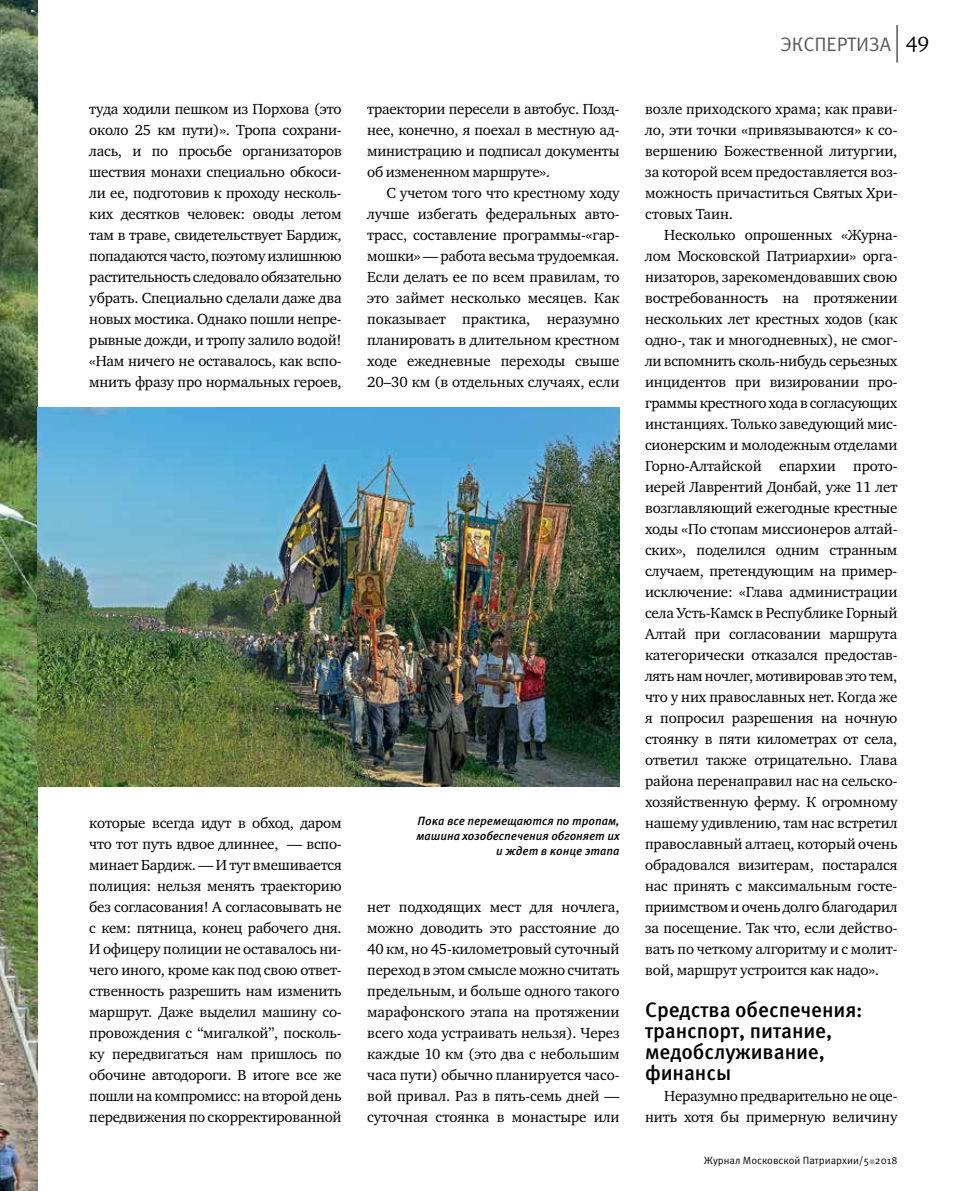
<style>
.page{position:relative;width:957px;height:1191px;background:#fff}
.page>*{position:absolute;margin:0;border:0;box-sizing:border-box;transform-origin:0 0}
.t1{font:500 21px/21px "Meta Pro";letter-spacing:-.005em;color:#000}
.t2{font:21px "Charter ITC";color:#000}
.t3{font:19.5px "Meta Pro";letter-spacing:-.005em;color:#58595b}
.t4{font:15px/21px "Charter ITC";letter-spacing:-.01em;color:#000;text-align:justify}
.t5{font:italic 500 12px/15px "Meta Pro";letter-spacing:-.005em;color:#000;text-align:right}
.t6{font:10.5px "Meta Pro";color:#000}
</style>
<div class="page">
<hr style="left:896px;top:25px;width:1px;height:38px;background:#000">
<svg style="left:869px;top:1159px;width:5px;height:5px"></svg>
<img style="left:0;top:0;width:38px;height:1191px">
<img style="left:37px;top:408px;width:582px;height:378px">
<p class="t4" style="left:89px;top:98px;width:254px">туда ходили пешком из Порхова (это около 25 км пути)». Тропа сохрани&shy;лась, и по просьбе организаторов шествия монахи специально обкоси&shy;ли ее, подготовив к проходу несколь&shy;ких десятков человек: оводы летом там в траве, свидетельствует Бардиж, попадаются часто, поэтому излишнюю растительность следовало обязательно убрать. Специально сделали даже два новых мостика. Однако пошли непре&shy;рывные дожди, и тропу залило водой! «Нам ничего не оставалось, как вспо&shy;мнить фразу про нормальных героев,</p>
<p class="t4" style="left:89px;top:812px;width:254px">которые всегда идут в обход, даром что тот путь вдвое длиннее, — вспо&shy;минает Бардиж. — И тут вмешивается полиция: нельзя менять траекторию без согласования! А согласовывать не с кем: пятница, конец рабочего дня.<br>И офицеру полиции не оставалось ни&shy;чего иного, кроме как под свою ответ&shy;ственность разрешить нам изменить маршрут. Даже выделил машину со&shy;провождения с “мигалкой”, посколь&shy;ку передвигаться нам пришлось по обочине автодороги. В итоге все же пошли на компромисс: на второй день передвижения по скорректированной</p>
<p class="t4" style="left:367px;top:98px;width:254px">траектории пересели в автобус. Позд&shy;нее, конечно, я поехал в местную ад&shy;министрацию и подписал документы об измененном маршруте».</p>
<p class="t4" style="left:367px;top:182px;width:254px;text-indent:19px">С учетом того что крестному ходу лучше избегать федеральных авто&shy;трасс, составление программы-«гар&shy;мошки» — работа весьма трудоемкая.<br>Если делать ее по всем правилам, то это займет несколько месяцев. Как показывает практика, неразумно планировать в длительном крестном ходе ежедневные переходы свыше 20–30 км (в отдельных случаях, если</p>
<p class="t5" style="left:416px;top:813px;width:205px">Пока все перемещаются по тропам, машина хозобеспечения обгоняет их и ждет в конце этапа</p>
<p class="t4" style="left:367px;top:896px;width:254px">нет подходящих мест для ночлега, можно доводить это расстояние до 40 км, но 45-километровый суточный переход в этом смысле можно считать предельным, и больше одного такого марафонского этапа на протяжении всего хода устраивать нельзя). Через каждые 10 км (это два с небольшим часа пути) обычно планируется часо&shy;вой привал. Раз в пять-семь дней — суточная стоянка в монастыре или</p>
<h2 class="t3" style="left:780px;top:32px;width:112px">ЭКСПЕРТИЗА</h2>
<h1 class="t2" style="left:906px;top:30px;width:25px">49</h1>
<p class="t4" style="left:645px;top:98px;width:254px">возле приходского храма; как прави&shy;ло, эти точки «привязываются» к со&shy;вершению Божественной литургии, за которой всем предоставляется воз&shy;можность причаститься Святых Хри&shy;стовых Таин.</p>
<p class="t4" style="left:645px;top:224px;width:254px;text-indent:19px">Несколько опрошенных «Журна&shy;лом Московской Патриархии» орга&shy;низаторов, зарекомендовавших свою востребованность на протяжении нескольких лет крестных ходов (как одно-, так и многодневных), не смог&shy;ли вспомнить сколь-нибудь серьезных инцидентов при визировании про&shy;граммы крестного хода в согласующих инстанциях. Только заведующий мис&shy;сионерским и молодежным отделами Горно-Алтайской епархии прото&shy;иерей Лаврентий Донбай, уже 11 лет возглавляющий ежегодные крестные ходы «По стопам миссионеров алтай&shy;ских», поделился одним странным случаем, претендующим на пример&shy;исключение: «Глава администрации села Усть-Камск в Республике Горный Алтай при согласовании маршрута категорически отказался предостав&shy;лять нам ночлег, мотивировав это тем, что у них православных нет. Когда же я попросил разрешения на ночную стоянку в пяти километрах от села, ответил также отрицательно. Глава района перенаправил нас на сельско&shy;хозяйственную ферму. К огромному нашему удивлению, там нас встретил православный алтаец, который очень обрадовался визитерам, постарался нас принять с максимальным госте&shy;приимством и очень долго благодарил за посещение. Так что, если действо&shy;вать по четкому алгоритму и с молит&shy;вой, маршрут устроится как надо».</p>
<h1 class="t1" style="left:645px;top:1000px;width:219px">Средства обеспечения: транспорт, питание, медобслуживание, финансы</h1>
<p class="t4" style="left:645px;top:1085px;width:254px;text-align:right">Неразумно предварительно не оце&shy;нить хотя бы примерную величину</p>
<p class="t6" style="left:704px;top:1153px;width:195px">Журнал Московской Патриархии/5 2018</p>
</div>
